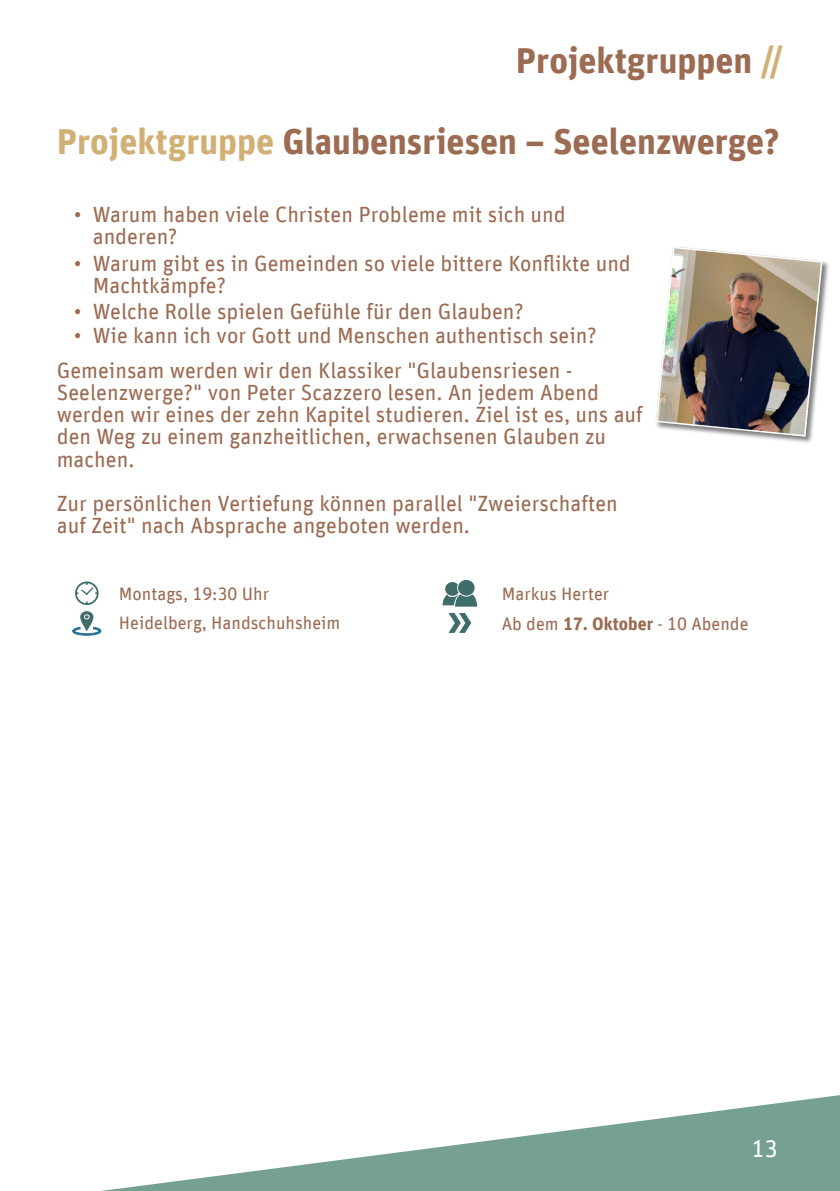
<style>
.page{position:relative;width:840px;height:1191px;background:#fff}
.page>*{position:absolute;margin:0;border:0;box-sizing:border-box;transform-origin:0 0}
.t1{font:700 36px "Unit Offc";color:#9b6b52}
.t2{font:700 36px "Unit Offc";color:#8f634c}
.t3{font:24px "Unit Offc";color:#fff}
.t4{font:22px/22.2px "Unit Offc";color:#9b6b52}
.t5{font:18px "Unit Offc";color:#9b6b52}
.s1{color:#c0a36d}
.s2{color:#d1b076}
.s3{font-weight:700}
</style>
<div class="page">
<hr style="left:0;top:0;width:1px;height:1191px;background:#3f6e6a">
<svg style="left:0;top:1087px;width:839px;height:104px"></svg>
<svg style="left:79px;top:610px;width:15px;height:22px"></svg>
<svg style="left:72px;top:626px;width:29px;height:9px"></svg>
<svg style="left:84px;top:614px;width:5px;height:5px"></svg>
<svg style="left:75px;top:581px;width:23px;height:24px"></svg>
<svg style="left:442px;top:580px;width:35px;height:26px"></svg>
<svg style="left:448px;top:613px;width:23px;height:20px"></svg>
<img style="left:673px;top:246px;width:156px;height:197px">
<img style="left:655px;top:247px;width:167px;height:189px">
<h1 class="t2" style="left:651px;top:44px;width:133px">Rubrik <span class="s1">//</span></h1>
<h1 class="t1" style="left:515px;top:44px;width:238px">Projektgruppen</h1>
<h1 class="t1" style="left:57px;top:125px;width:724px"><span class="s2">Projektgruppe</span> Glaubensriesen – Seelenzwerge?</h1>
<p class="t4" style="left:93px;top:205px;width:474px;text-indent:-19px">• Warum haben viele Christen Probleme mit sich und anderen?</p>
<p class="t4" style="left:93px;top:253px;width:539px;text-indent:-19px">• Warum gibt es in Gemeinden so viele bittere Konflikte und<br>Machtkämpfe?</p>
<p class="t4" style="left:74px;top:301px;width:451px">• Welche Rolle spielen Gefühle für den Glauben?</p>
<p class="t4" style="left:57px;top:320px;width:541px;line-height:34.2px;text-indent:17px">• Wie kann ich vor Gott und Menschen authentisch sein?<br>Gemeinsam werden wir den Klassiker "Glaubensriesen -</p>
<p class="t4" style="left:57px;top:382px;width:587px">Seelenzwerge?" von Peter Scazzero lesen. An jedem Abend werden wir eines der zehn Kapitel studieren. Ziel ist es, uns auf den Weg zu einem ganzheitlichen, erwachsenen Glauben zu machen.</p>
<p class="t4" style="left:57px;top:493px;width:562px">Zur persönlichen Vertiefung können parallel "Zweierschaften auf Zeit" nach Absprache angeboten werden.</p>
<p class="t5" style="left:119px;top:585px;width:152px">Montags, 19:30 Uhr</p>
<p class="t5" style="left:501px;top:585px;width:109px">Markus Herter</p>
<p class="t5" style="left:119px;top:615px;width:223px">Heidelberg, Handschuhsheim</p>
<p class="t5" style="left:501px;top:615px;width:248px">Ab dem <span class="s3">17. Oktober</span> - 10 Abende</p>
<p class="t3" style="left:751px;top:1138px;width:28px">13</p>
</div>
